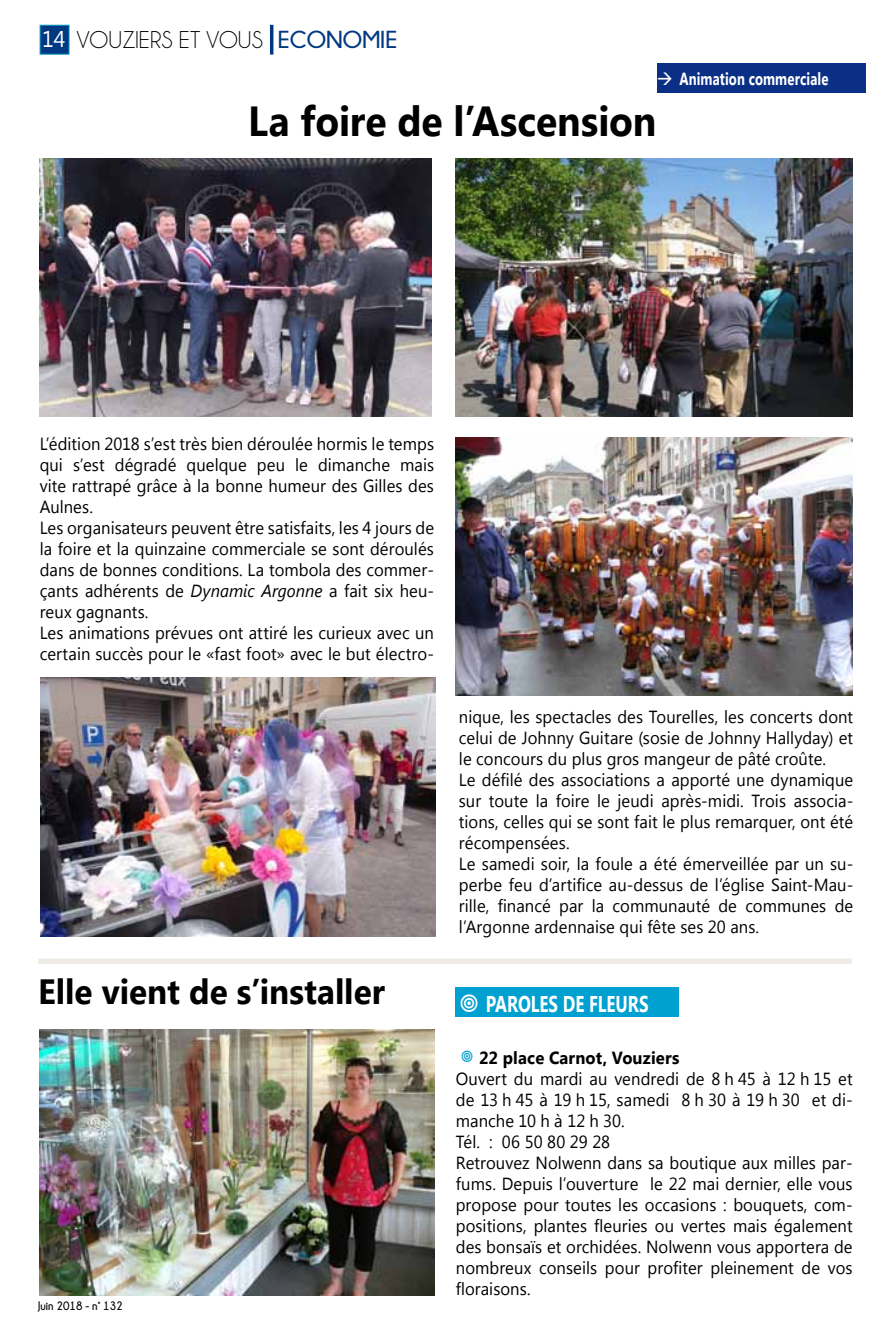
<style>
.page{position:relative;width:893px;height:1340px;background:#fff}
.page>*{position:absolute;margin:0;border:0;box-sizing:border-box;transform-origin:0 0}
.t1{font:700 42px "Segoe UI";color:#000;scale:.93 1}
.t2{font:700 35px "Segoe UI";color:#000;scale:.95 1}
.t3{font:24.5px "Champagne&Limousines";color:#000}
.t4{font:700 24.5px "Champagne&Limousines";color:#003882}
.t5{font:700 22.75px "Segoe UI";letter-spacing:-.01em;color:#fff;scale:.75 1}
.t6{font:22.75px "Segoe UI";color:#fff;scale:.95 1}
.t7{font:17.5px/21px "Segoe UI";letter-spacing:.005em;color:#000;scale:.95 1}
.t8{font:700 17.5px "Segoe UI";letter-spacing:.01em;color:#000;scale:.95 1}
.t9{font:700 17.5px "Segoe UI";letter-spacing:.01em;color:#fff;scale:.75 1}
.t10{font:700 12.25px "Champagne&Limousines";color:#000;scale:.95 1}
.s1{font-style:italic}
</style>
<div class="page">
<div style="left:40px;top:25px;width:29px;height:30px;background:#003882;border:1px solid #0092bb"></div>
<hr style="left:270px;top:25px;width:3px;height:30px;background:#003882">
<img style="left:40px;top:158px;width:392px;height:258px">
<div style="left:657px;top:63px;width:208px;height:30px;background:#0a2f85"></div>
<div style="left:38px;top:958px;width:814px;height:5px;background:#eeebe5"></div>
<img style="left:40px;top:1029px;width:394px;height:266px">
<div style="left:456px;top:987px;width:223px;height:30px;background:#00a0d1"></div>
<img style="left:456px;top:437px;width:397px;height:258px">
<img style="left:40px;top:678px;width:395px;height:258px">
<img style="left:456px;top:158px;width:397px;height:258px">
<h3 class="t6" style="left:42px;top:23px;width:26px">14</h3>
<h3 class="t4" style="left:278px;top:26px;width:121px">ECONOMIE</h3>
<h3 class="t3" style="left:77px;top:28px;width:26px">VOUZIERS</h3>
<h3 class="t3" style="left:179px;top:28px;width:56px">ET VOUS</h3>
<p class="t9" style="left:657px;top:66px;width:230px">→ Animation commerciale</p>
<h1 class="t1" style="left:248px;top:91px;width:440px">La foire de l’Ascension</h1>
<p class="t7" style="left:40px;top:432px;width:417px">L’édition 2018 s’est très bien déroulée hormis le temps qui s’est dégradé quelque peu le dimanche mais vite rattrapé grâce à la bonne humeur des Gilles des Aulnes.<br>Les organisateurs peuvent être satisfaits, les 4 jours de la foire et la quinzaine commerciale se sont déroulés dans de bonnes conditions. La tombola des commer&shy;çants adhérents de <span class="s1">Dynamic Argonne</span> a fait six heu&shy;reux gagnants.<br>Les animations prévues ont attiré les curieux avec un certain succès pour le «fast foot» avec le but électro-</p>
<h2 class="t2" style="left:38px;top:966px;width:367px">Elle vient de s’installer</h2>
<p class="t10" style="left:38px;top:1298px;width:91px">Juin 2018 - n° 132</p>
<p class="t7" style="left:459px;top:705px;width:417px">nique, les spectacles des Tourelles, les concerts dont celui de Johnny Guitare (sosie de Johnny Hallyday) et le concours du plus gros mangeur de pâté croûte.<br>Le défilé des associations a apporté une dynamique sur toute la foire le jeudi après-midi. Trois associa&shy;tions, celles qui se sont fait le plus remarquer, ont été récompensées.<br>Le samedi soir, la foule a été émerveillée par un su&shy;perbe feu d’artifice au-dessus de l’église Saint-Mau&shy;rille, financé par la communauté de communes de l’Argonne ardennaise qui fête ses 20 ans.</p>
<h3 class="t5" style="left:486px;top:987px;width:219px">PAROLES DE FLEURS</h3>
<p class="t8" style="left:479px;top:1045px;width:212px">22 place Carnot, Vouziers</p>
<p class="t7" style="left:456px;top:1067px;width:419px">Ouvert du mardi au vendredi de 8 h 45 à 12 h 15 et de 13 h 45 à 19 h 15, samedi 8 h 30 à 19 h 30 et di&shy;manche 10 h à 12 h 30.<br>Tél. : 06 50 80 29 28<br>Retrouvez Nolwenn dans sa boutique aux milles par&shy;fums. Depuis l’ouverture le 22 mai dernier, elle vous propose pour toutes les occasions : bouquets, com&shy;positions, plantes fleuries ou vertes mais également des bonsaïs et orchidées. Nolwenn vous apportera de nombreux conseils pour profiter pleinement de vos floraisons.</p>
</div>
